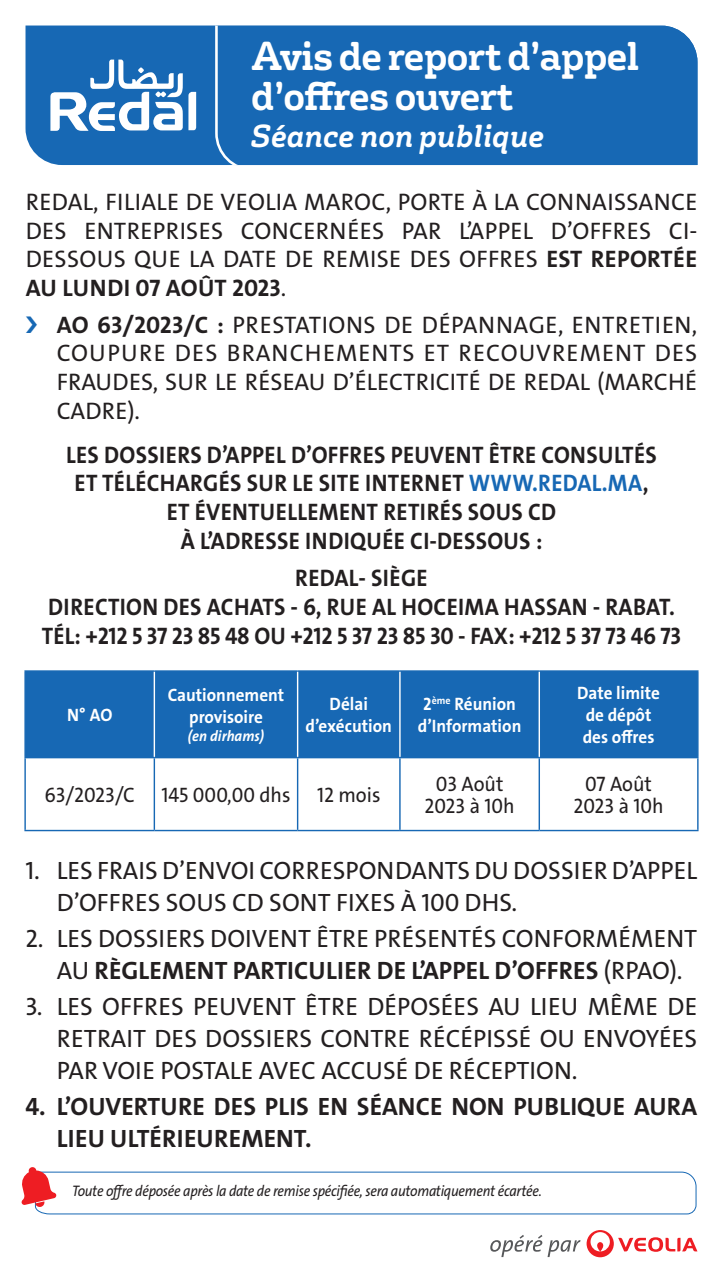
<style>
.page{position:relative;width:723px;height:1276px;background:#fff}
.page>*{position:absolute;margin:0;border:0;box-sizing:border-box;transform-origin:0 0}
.t1{font:700 39px/39.6px "FS Rufus";letter-spacing:-.02em;color:#fff;scale:.9 1}
.t2{font:italic 700 30.9px "FS Rufus";color:#fff;scale:.9 1}
.t3{font:25.2px/32.1px "The Sans Veolia W5 Pla";letter-spacing:.005em;color:#231f20}
.t4{font:25.2px/32.1px "The Sans Veolia W7 Bld";letter-spacing:.005em;color:#231f20}
.t5{font:24px/28.8px "The Sans Veolia W5 Pla";letter-spacing:.015em;color:#231f20;text-align:justify}
.t6{font:24px/28.8px "The Sans Veolia W7 Bld";letter-spacing:.015em;color:#231f20;text-align:center;scale:.94 1}
.t7{font:24px "The Sans Veolia W7 Bld";letter-spacing:.015em;color:#231f20}
.t8{font:21px/22.8px "The Sans Veolia W5 Pla";color:#231f20;text-align:center;scale:.95 1}
.t9{font:18px/21.6px "The Sans Veolia W7 Bld";color:#fff;text-align:center;scale:.95 1}
.t10{font:15.3px "The Sans Veolia W5 Pla It";letter-spacing:-.02em;color:#231f20;scale:.9 1}
.t11{font:15px "The Sans Veolia W7 Bld It";color:#fff;scale:.95 1}
.s1{font-family:"The Sans Veolia W7 Bld"}
.s2{font-family:"The Sans Veolia W5 Pla"}
.s3{color:#1768b4}
</style>
<div class="page">
<svg style="left:490px;top:1235px;width:90px;height:22px"></svg>
<svg style="left:586px;top:1230px;width:111px;height:27px"></svg>
<div style="left:26px;top:26px;width:188px;height:139px;background:#1768b4"></div>
<div style="left:214px;top:26px;width:483px;height:139px;background:#1768b4"></div>
<svg style="left:50px;top:60px;width:146px;height:71px"></svg>
<div style="left:26px;top:672px;width:671px;height:85px;background:#1768b4"></div>
<hr style="left:24px;top:670px;width:130px;height:2px;background:#1768b4">
<hr style="left:24px;top:672px;width:2px;height:85px;background:#1768b4">
<hr style="left:154px;top:670px;width:144px;height:2px;background:#1768b4">
<hr style="left:298px;top:670px;width:102px;height:2px;background:#1768b4">
<hr style="left:400px;top:670px;width:139px;height:2px;background:#1768b4">
<hr style="left:539px;top:670px;width:159px;height:2px;background:#1768b4">
<hr style="left:154px;top:672px;width:1px;height:85px;background:#fff">
<hr style="left:297px;top:672px;width:1px;height:85px;background:#fff">
<hr style="left:399px;top:672px;width:2px;height:85px;background:#fff">
<hr style="left:538px;top:672px;width:2px;height:85px;background:#fff">
<hr style="left:24px;top:757px;width:130px;height:1px;background:#1768b4">
<hr style="left:24px;top:758px;width:2px;height:72px;background:#1768b4">
<hr style="left:154px;top:757px;width:144px;height:1px;background:#1768b4">
<hr style="left:154px;top:758px;width:1px;height:72px;background:#1768b4">
<hr style="left:298px;top:757px;width:102px;height:1px;background:#1768b4">
<hr style="left:297px;top:758px;width:1px;height:72px;background:#1768b4">
<hr style="left:400px;top:757px;width:139px;height:1px;background:#1768b4">
<hr style="left:399px;top:758px;width:2px;height:72px;background:#1768b4">
<hr style="left:539px;top:757px;width:159px;height:1px;background:#1768b4">
<hr style="left:538px;top:758px;width:2px;height:72px;background:#1768b4">
<hr style="left:24px;top:830px;width:130px;height:1px;background:#1768b4">
<hr style="left:154px;top:830px;width:144px;height:1px;background:#1768b4">
<hr style="left:298px;top:830px;width:102px;height:1px;background:#1768b4">
<hr style="left:400px;top:830px;width:139px;height:1px;background:#1768b4">
<hr style="left:539px;top:830px;width:159px;height:1px;background:#1768b4">
<hr style="left:697px;top:672px;width:1px;height:85px;background:#1768b4">
<hr style="left:697px;top:758px;width:1px;height:72px;background:#1768b4">
<svg style="left:21px;top:1167px;width:676px;height:47px"></svg>
<h1 class="t1" style="left:251px;top:33px;width:432px">Avis de report d’appel d’offres ouvert</h1>
<p class="t2" style="left:251px;top:108px;width:327px">Séance non publique</p>
<p class="t5" style="left:26px;top:188px;width:673px">REDAL, FILIALE DE VEOLIA MAROC, PORTE À LA CONNAISSANCE DES ENTREPRISES CONCERNÉES PAR L’APPEL D’OFFRES CI-DESSOUS QUE LA DATE DE REMISE DES OFFRES <span class="s1">EST REPORTÉE</span></p>
<p class="t7" style="left:26px;top:272px;width:262px">AU LUNDI 07 AOÛT 2023<span class="s2">.</span></p>
<p class="t5" style="left:57px;top:310px;width:642px"><span class="s1">AO 63/2023/C :</span> PRESTATIONS DE DÉPANNAGE, ENTRETIEN, COUPURE DES BRANCHEMENTS ET RECOUVREMENT DES FRAUDES, SUR LE RÉSEAU D’ÉLECTRICITÉ DE REDAL (MARCHÉ CADRE).</p>
<p class="t6" style="left:66px;top:440px;width:630px">LES DOSSIERS D’APPEL D’OFFRES PEUVENT ÊTRE CONSULTÉS ET TÉLÉCHARGÉS SUR LE SITE INTERNET <span class="s3">WWW.REDAL.MA</span>, ET ÉVENTUELLEMENT RETIRÉS SOUS CD<br>À L’ADRESSE INDIQUÉE CI-DESSOUS :</p>
<p class="t6" style="left:42px;top:564px;width:682px">REDAL- SIÈGE<br>DIRECTION DES ACHATS - 6, RUE AL HOCEIMA HASSAN - RABAT.<br>TÉL: +212 5 37 23 85 48 OU +212 5 37 23 85 30 - FAX: +212 5 37 73 46 73</p>
<p class="t9" style="left:67px;top:704px;width:49px">N° AO</p>
<p class="t9" style="left:168px;top:684px;width:124px">Cautionnement provisoire</p>
<p class="t11" style="left:188px;top:726px;width:82px">(en dirhams)</p>
<p class="t9" style="left:306px;top:693px;width:92px">Délai d’exécution</p>
<p class="t9" style="left:418px;top:693px;width:111px">2<sup>ème</sup> Réunion d’Information</p>
<p class="t9" style="left:577px;top:682px;width:89px">Date limite de dépôt des offres</p>
<p class="t8" style="left:45px;top:783px;width:97px">63/2023/C</p>
<p class="t8" style="left:161px;top:783px;width:137px">145 000,00 dhs</p>
<p class="t8" style="left:317px;top:783px;width:68px">12 mois</p>
<p class="t8" style="left:424px;top:772px;width:96px">03 Août<br>2023 à 10h</p>
<p class="t8" style="left:573px;top:772px;width:96px">07 Août<br>2023 à 10h</p>
<p class="t3" style="left:57px;top:855px;width:642px;text-indent:-31px">1. LES FRAIS D’ENVOI CORRESPONDANTS DU DOSSIER D’APPEL<br>D’OFFRES SOUS CD SONT FIXES À 100 DHS.</p>
<p class="t3" style="left:26px;top:922px;width:673px">2. LES DOSSIERS DOIVENT ÊTRE PRÉSENTÉS CONFORMÉMENT</p>
<p class="t4" style="left:57px;top:954px;width:627px"><span class="s2">AU</span> RÈGLEMENT PARTICULIER DE L’APPEL D’OFFRES <span class="s2">(RPAO).</span></p>
<p class="t3" style="left:57px;top:990px;width:642px;text-align:justify;text-indent:-31px">3. LES OFFRES PEUVENT ÊTRE DÉPOSÉES AU LIEU MÊME DE RETRAIT DES DOSSIERS CONTRE RÉCÉPISSÉ OU ENVOYÉES PAR VOIE POSTALE AVEC ACCUSÉ DE RÉCEPTION.</p>
<p class="t4" style="left:57px;top:1090px;width:642px;text-indent:-31px">4. L’OUVERTURE DES PLIS EN SÉANCE NON PUBLIQUE AURA<br>LIEU ULTÉRIEUREMENT.</p>
<p class="t10" style="left:72px;top:1181px;width:523px">Toute offre déposée après la date de remise spécifiée, sera automatiquement écartée.</p>
</div>
